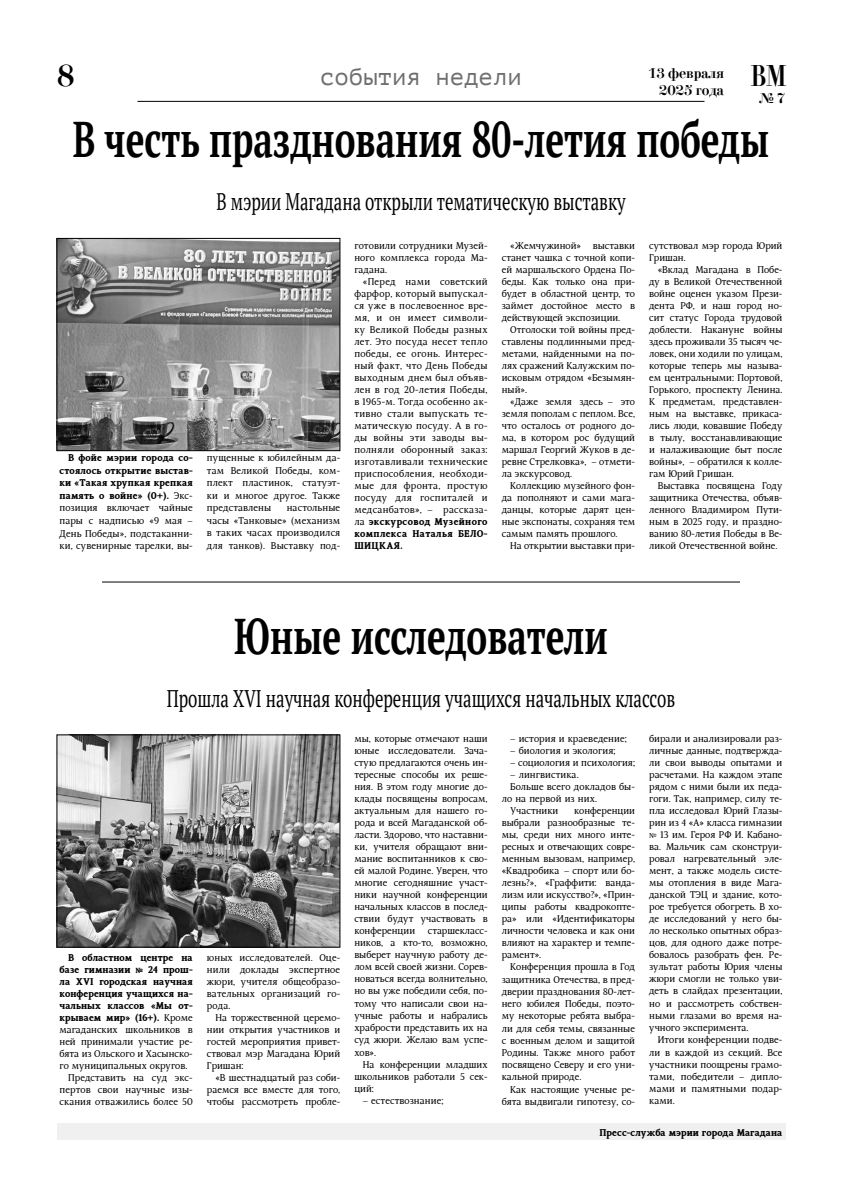
<style>
.page{position:relative;width:842px;height:1191px;background:#fff}
.page>*{position:absolute;margin:0;border:0;box-sizing:border-box;transform-origin:0 0}
.t1{font:700 50px "PT Serif";color:#000;scale:.7 1}
.t2{font:30px "Didona C";color:#000}
.t3{font:24px "PT Serif";color:#000;scale:.7 1}
.t4{font:24px "PT Mono";color:#706f6f}
.t5{font:14px/16.8px "Didona C";color:#000}
.t6{font:10px/12px "Kundera";color:#000;text-align:justify}
.t7{font:700 10px "Kundera";color:#000}
.s1{font-weight:700}
.s2{font-weight:400}
</style>
<div class="page">
<hr style="left:137px;top:101px;width:567px;height:1px;background:#000">
<div style="left:57px;top:1123px;width:728px;height:17px;background:#f0f0f0"></div>
<img style="left:59px;top:240px;width:279px;height:209px">
<div style="left:57px;top:238px;width:283px;height:213px;border:1px solid #000"></div>
<img style="left:59px;top:736px;width:279px;height:209px">
<div style="left:57px;top:734px;width:283px;height:213px;border:1px solid #000"></div>
<hr style="left:102px;top:582px;width:638px;height:1px;background:#000">
<h2 class="t2" style="left:57px;top:60px;width:19px">8</h2>
<h3 class="t5" style="left:659px;top:65px;width:129px;text-indent:-11px">13 февраля<br>2025 года <sup>ВМ</sup></h3>
<h3 class="t5" style="left:759px;top:90px;width:28px">№ 7</h3>
<h3 class="t4" style="left:320px;top:63px;width:203px">события недели</h3>
<h1 class="t1" style="left:73px;top:106px;width:996px">В честь празднования 80-летия победы</h1>
<h3 class="t3" style="left:216px;top:185px;width:586px">В мэрии Магадана открыли тематическую выставку</h3>
<p class="t6" style="left:60px;top:452px;width:135px;line-height:12.5px;text-indent:9px"><span class="s1">В фойе мэрии города со&shy;стоялось открытие выстав&shy;ки «Такая хрупкая крепкая память о войне» (0+).</span> Экс&shy;позиция включает чайные пары с надписью «9 мая – День Победы», подстаканни&shy;ки, сувенирные тарелки, вы-</p>
<p class="t6" style="left:207px;top:452px;width:135px;line-height:12.5px">пущенные к юбилейным да&shy;там Великой Победы, ком&shy;плект пластинок, статуэт&shy;ки и многое другое. Также представлены</p>
<p class="t6" style="left:207px;top:502px;width:135px;line-height:12.5px;text-indent:80px">настольные часы «Танковые» (механизм в таких часах производился для танков). Выставку под-</p>
<p class="t6" style="left:354px;top:240px;width:135px">готовили сотрудники Музей&shy;ного комплекса города Ма&shy;гадана.</p>
<p class="t6" style="left:354px;top:276px;width:135px;text-indent:8px">«Перед нами советский фарфор, который выпускал&shy;ся уже в послевоенное вре&shy;мя, и он имеет символи&shy;ку Великой Победы разных лет. Это посуда несет тепло победы, ее огонь. Интерес&shy;ный факт, что День Победы выходным днем был объяв&shy;лен в год 20-летия Победы, в 1965-м. Тогда особенно ак&shy;тивно стали выпускать те&shy;матическую посуду. А в го&shy;ды войны эти заводы вы&shy;полняли оборонный заказ: изготавливали технические приспособления, необходи&shy;мые для фронта, простую посуду для госпиталей и медсанбатов», – рассказа&shy;ла <span class="s1">экскурсовод Музейного комплекса Наталья Бело&shy;шицкая.</span></p>
<p class="t6" style="left:502px;top:240px;width:135px;text-indent:8px">«Жемчужиной» выставки станет чашка с точной копи&shy;ей маршальского Ордена По&shy;беды. Как только она при&shy;будет в областной центр, то займет достойное место в действующей экспозиции.</p>
<p class="t6" style="left:502px;top:324px;width:135px;text-indent:8px">Отголоски той войны пред&shy;ставлены подлинными пред&shy;метами, найденными на по&shy;лях сражений Калужским по&shy;исковым отрядом «Безымян&shy;ный».</p>
<p class="t6" style="left:502px;top:396px;width:135px;text-indent:9px">«Даже земля здесь – это земля пополам с пеплом. Все, что осталось от родного до&shy;ма, в котором рос будущий маршал Георгий Жуков в де&shy;ревне Стрелковка», – отмети&shy;ла экскурсовод.</p>
<p class="t6" style="left:502px;top:480px;width:135px;text-indent:8px">Коллекцию музейного фон&shy;да пополняют и сами мага&shy;данцы, которые дарят цен&shy;ные экспонаты, сохраняя тем самым память прошлого.</p>
<p class="t6" style="left:510px;top:540px;width:126px">На открытии выставки при-</p>
<p class="t6" style="left:649px;top:240px;width:135px">сутствовал мэр города Юрий<br>Гришан.</p>
<p class="t6" style="left:649px;top:264px;width:135px;text-indent:8px">«Вклад Магадана в Побе&shy;ду в Великой Отечественной войне оценен указом Прези&shy;дента РФ, и наш город но&shy;сит статус Города трудовой доблести. Накануне войны здесь проживали 35 тысяч че&shy;ловек, они ходили по улицам, которые теперь мы называ&shy;ем центральными: Портовой, Горького, проспекту Ленина.<br>К предметам, представлен&shy;ным на выставке, прикаса&shy;лись люди, ковавшие Победу в тылу, восстанавливающие и налаживающие быт после войны», – обратился к колле&shy;гам Юрий Гришан.</p>
<p class="t6" style="left:649px;top:480px;width:135px;text-indent:8px">Выставка посвящена Году защитника Отечества, объяв&shy;ленного Владимиром Пути&shy;ным в 2025 году, и праздно&shy;ванию 80-летия Победы в Ве&shy;ликой Отечественной войне.</p>
<h1 class="t1" style="left:234px;top:603px;width:535px">Юные исследователи</h1>
<h3 class="t3" style="left:167px;top:682px;width:728px">Прошла ХVI научная конференция учащихся начальных классов</h3>
<p class="t7" style="left:68px;top:951px;width:126px">В областном центре на</p>
<p class="t7" style="left:60px;top:963px;width:135px">базе гимназии № 24 прош-</p>
<p class="t7" style="left:60px;top:975px;width:135px">ла ХVI городская научная</p>
<p class="t7" style="left:60px;top:987px;width:135px">конференция учащихся на-</p>
<p class="t7" style="left:60px;top:999px;width:135px">чальных классов «Мы от-</p>
<p class="t7" style="left:60px;top:1011px;width:135px">крываем мир» (16+). <span class="s2">Кроме</span></p>
<p class="t6" style="left:60px;top:1023px;width:135px">магаданских школьников в</p>
<p class="t6" style="left:60px;top:1035px;width:135px">ней принимали участие ре-</p>
<p class="t6" style="left:60px;top:1047px;width:135px">бята из Ольского и Хасынско-</p>
<p class="t6" style="left:60px;top:1059px;width:129px">го муниципальных округов.</p>
<p class="t6" style="left:68px;top:1071px;width:126px">Представить на суд экс-</p>
<p class="t6" style="left:60px;top:1083px;width:135px">пертов свои научные изы-</p>
<p class="t6" style="left:60px;top:1095px;width:135px">скания отважились более 50</p>
<p class="t6" style="left:207px;top:951px;width:135px">юных исследователей. Оце&shy;нили доклады экспертное жюри, учителя общеобразо&shy;вательных организаций го&shy;рода.</p>
<p class="t6" style="left:207px;top:1011px;width:135px;text-indent:8px">На торжественной церемо&shy;нии открытия участников и гостей мероприятия привет&shy;ствовал мэр Магадана Юрий Гришан:</p>
<p class="t6" style="left:207px;top:1071px;width:135px;text-indent:8px">«В шестнадцатый раз соби&shy;раемся все вместе для того, чтобы рассмотреть пробле-</p>
<p class="t6" style="left:354px;top:733px;width:135px">мы, которые отмечают наши юные исследователи. Зача&shy;стую предлагаются очень ин&shy;тересные способы их реше&shy;ния. В этом году многие до&shy;клады посвящены вопросам, актуальным для нашего го&shy;рода и всей Магаданской об&shy;ласти. Здорово, что наставни&shy;ки, учителя обращают вни&shy;мание воспитанников к сво&shy;ей малой Родине. Уверен, что многие сегодняшние участ&shy;ники научной конференции начальных классов в послед&shy;ствии будут участвовать в конференции</p>
<p class="t6" style="left:354px;top:925px;width:135px;text-indent:73px">старшекласс&shy;ников, а кто-то, возможно, выберет научную работу де&shy;лом всей своей жизни. Сорев&shy;новаться всегда волнительно, но вы уже победили себя, по&shy;тому что написали свои на&shy;учные работы и набрались храбрости представить их на суд жюри. Желаю вам успе&shy;хов».</p>
<p class="t6" style="left:354px;top:1058px;width:135px;text-indent:8px">На конференции младших школьников работали 5 сек&shy;ций:</p>
<p class="t6" style="left:363px;top:1095px;width:82px">– естествознание;</p>
<p class="t6" style="left:510px;top:733px;width:118px">– история и краеведение;</p>
<p class="t6" style="left:510px;top:745px;width:107px">– биология и экология;</p>
<p class="t6" style="left:510px;top:757px;width:126px">– социология и психология;</p>
<p class="t6" style="left:510px;top:769px;width:70px">– лингвистика.</p>
<p class="t6" style="left:510px;top:781px;width:126px">Больше всего докладов бы-</p>
<p class="t6" style="left:502px;top:793px;width:97px">ло на первой из них.</p>
<p class="t6" style="left:510px;top:805px;width:50px">Участники</p>
<p class="t6" style="left:502px;top:805px;width:135px;text-indent:72px">конференции выбрали разнообразные те&shy;мы, среди них много инте&shy;ресных и отвечающих совре&shy;менным вызовам, например, «Квадробика – спорт или бо&shy;лезнь?», «Граффити: ванда&shy;лизм или искусство?», «Прин&shy;ципы работы квадрокопте&shy;ра» или «Идентификаторы личности человека и как они влияют на характер и темпе&shy;рамент».</p>
<p class="t6" style="left:502px;top:961px;width:135px;text-indent:8px">Конференция прошла в Год защитника Отечества, в пред&shy;дверии празднования 80-лет&shy;него юбилея Победы, поэто&shy;му некоторые ребята выбра&shy;ли для себя темы, связанные с военным делом и защитой Родины. Также много работ посвящено Северу и его уни&shy;кальной природе.</p>
<p class="t6" style="left:502px;top:1083px;width:135px;text-align:right">Как настоящие ученые ре&shy;бята выдвигали гипотезу, со-</p>
<p class="t6" style="left:649px;top:733px;width:135px">бирали и анализировали раз&shy;личные данные, подтвержда&shy;ли свои выводы опытами и расчетами. На каждом этапе рядом с ними были их педа&shy;гоги. Так, например, силу те&shy;пла исследовал Юрий Глазы&shy;рин из 4 «А» класса гимназии № 13 им. Героя РФ И. Кабано&shy;ва. Мальчик сам сконструи&shy;ровал нагревательный эле&shy;мент, а также модель систе&shy;мы отопления в виде Мага&shy;данской ТЭЦ и здание, кото&shy;рое требуется обогреть. В хо&shy;де исследований у него бы&shy;ло несколько опытных образ&shy;цов, для одного даже потре&shy;бовалось разобрать фен. Ре&shy;зультат работы Юрия члены жюри смогли не только уви&shy;деть в слайдах презентации, но и рассмотреть собствен&shy;ными глазами во время на&shy;учного эксперимента.</p>
<p class="t6" style="left:649px;top:1034px;width:135px;text-indent:8px">Итоги конференции подве&shy;ли в каждой из секций. Все участники поощрены грамо&shy;тами, победители – дипло&shy;мами и памятными подар&shy;ками.</p>
<p class="t7" style="left:599px;top:1126px;width:184px">Пресс-служба мэрии города Магадана</p>
</div>
